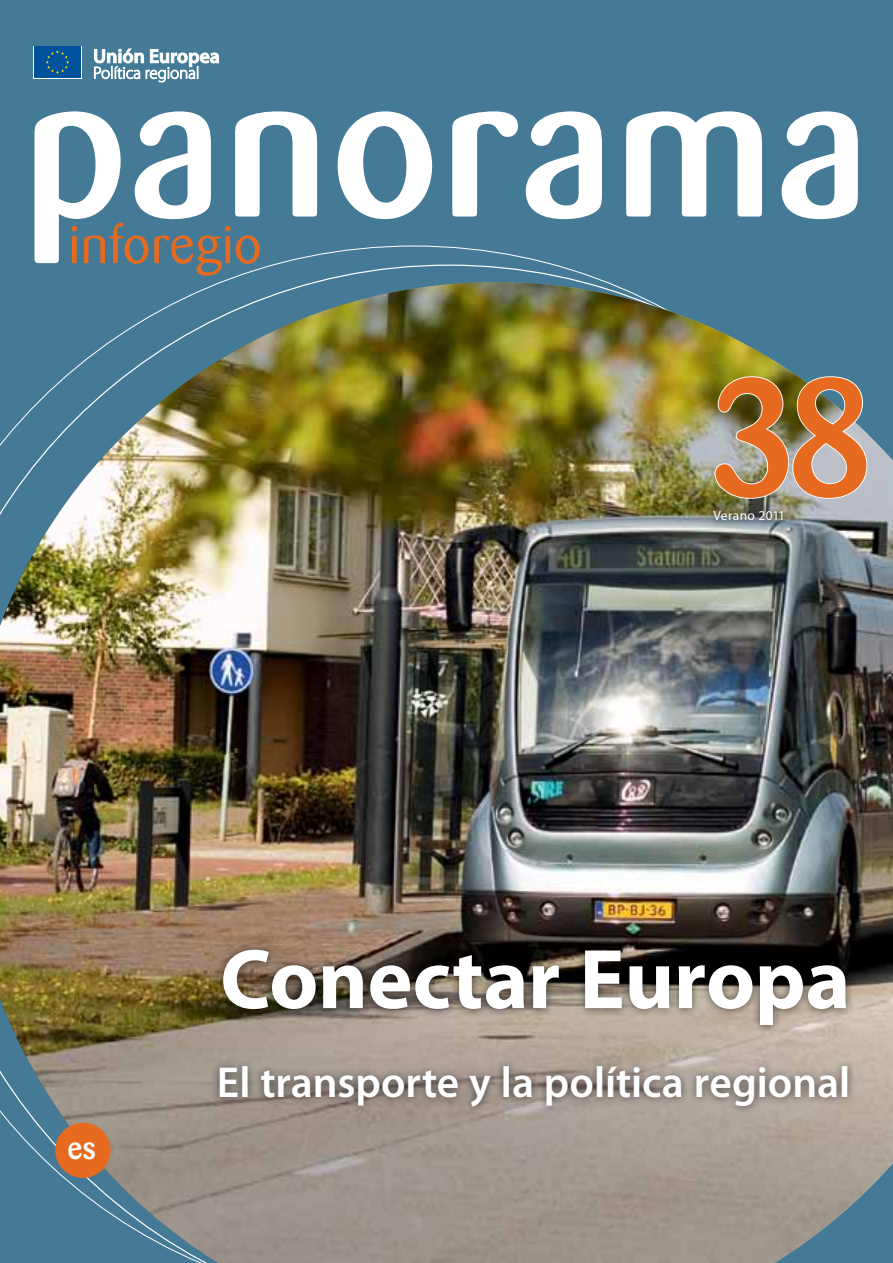
<style>
.page{position:relative;width:893px;height:1263px;background:#447a95}
.page>*{position:absolute;margin:0;border:0;box-sizing:border-box;transform-origin:0 0}
.t1{font:500 198px "Barmeno";letter-spacing:.02em;color:#fff}
.t2{font:500 163.2px "Barmeno";color:#e66a1f}
.t3{font:700 85.35px "Myriad Pro";letter-spacing:-.005em;color:#fff}
.t4{font:52.5px "Barmeno";letter-spacing:.015em;color:#e66a1f}
.t5{font:600 43.5px "Myriad Pro";color:#fff}
.t6{font:500 31.5px "Barmeno";color:#fff}
.t7{font:13.5px "Myriad Pro";letter-spacing:.015em;color:#fff}
</style>
<div class="page">
<img style="left:0;top:282px;width:893px;height:981px">
<svg style="left:33px;top:46px;width:49px;height:33px"></svg>
<div style="left:34px;top:47px;width:47px;height:31px;background:#00529c"></div>
<svg style="left:46px;top:50px;width:23px;height:24px"></svg>
<svg style="left:94px;top:49px;width:125px;height:33px"></svg>
<img style="left:714px;top:375px;width:154px;height:125px">
<svg style="left:704px;top:501px;width:87px;height:28px;background:#797d70"></svg>
<div style="left:55px;top:1123px;width:56px;height:55px;background:#e66a1f;border-radius:50%"></div>
<div style="left:210px;top:940px;width:646px;height:174px;background:#000;opacity:.6"></div>
<h1 class="t1" style="left:24px;top:31px;width:845px">panorama</h1>
<p class="t4" style="left:69px;top:215px;width:194px">inforegio</p>
<h2 class="t2" style="left:709px;top:342px;width:166px">38</h2>
<p class="t7" style="left:714px;top:507px;width:73px">Verano 2011</p>
<h3 class="t3" style="left:220px;top:924px;width:632px">Conectar Europa</h3>
<p class="t6" style="left:68px;top:1129px;width:30px">es</p>
<p class="t5" style="left:217px;top:1054px;width:635px">El transporte y la política regional</p>
</div>
